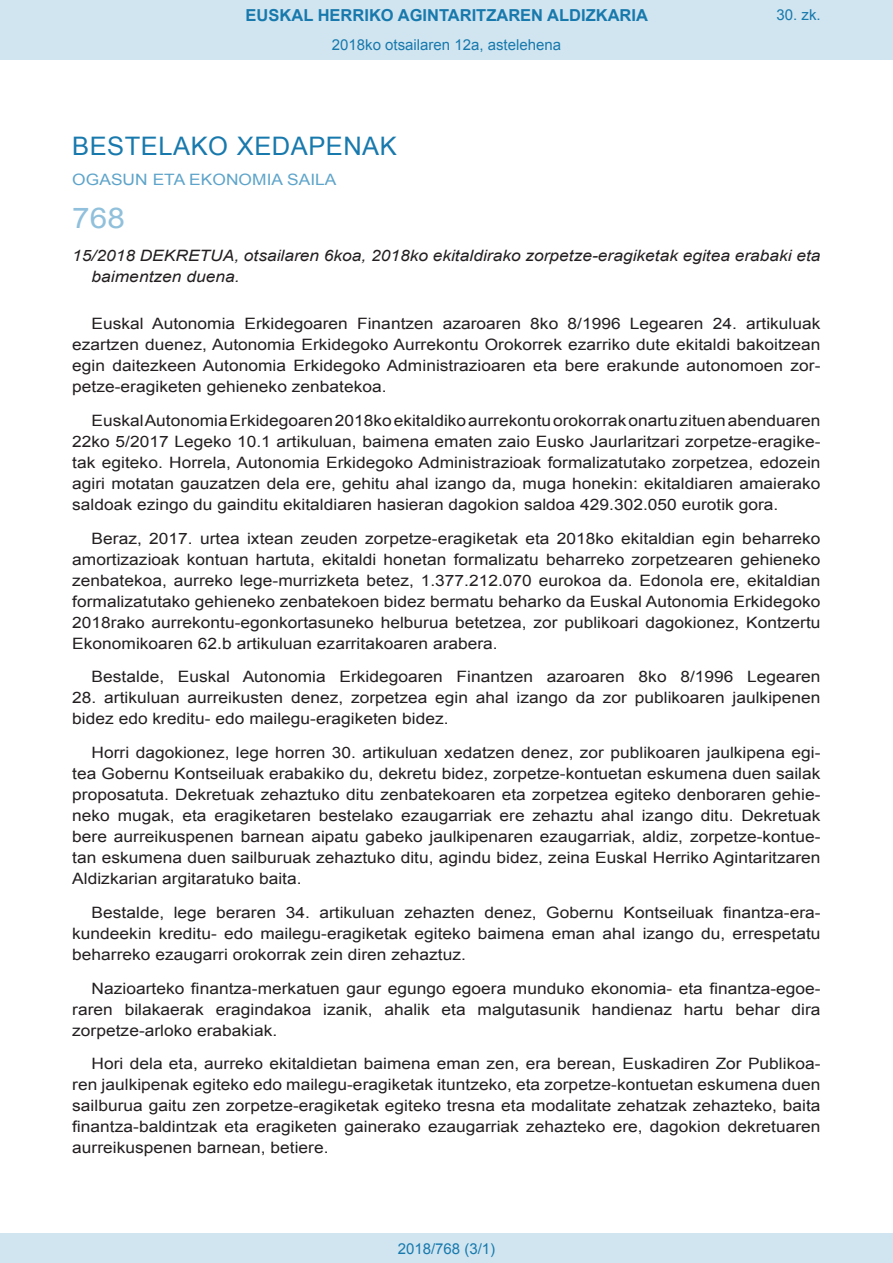
<style>
.page{position:relative;width:893px;height:1263px;background:#fff}
.page>*{position:absolute;margin:0;border:0;box-sizing:border-box;transform-origin:0 0}
.BOPVOrden{font:28.5px "Arial";color:#90c0db;scale:1.11 1}
.BOPVSeccion{font:25.5px "Arial";letter-spacing:.02em;color:#1879ad}
.t1{font:700 16.5px "Arial";color:#1879ad}
.BOPVDetalle{font:15.6px/21px "Arial";color:#231f20;text-align:justify;scale:1.11 1}
.BOPVTitulo{font:italic 15.6px/21px "Arial";color:#231f20;scale:1.11 1}
.BOPVOrganismo{font:15.6px "Arial";letter-spacing:.005em;color:#5ea4ca;scale:1.11 1}
.Paginacion_Centro{font:15px "Arial";color:#1879ad}
</style>
<div class="page">
<div style="left:0;top:0;width:893px;height:60px;background:#d0e5f0"></div>
<div style="left:0;top:1233px;width:893px;height:30px;background:#d0e5f0"></div>
<p class="t1" style="left:246px;top:4px;width:404px">EUSKAL HERRIKO AGINTARITZAREN ALDIZKARIA</p>
<p class="Paginacion_Centro" style="left:332px;top:35px;width:231px">2018ko otsailaren 12a, astelehena</p>
<p class="Paginacion_Centro" style="left:776px;top:5px;width:46px">30. zk.</p>
<p class="BOPVSeccion" style="left:72px;top:129px;width:326px">BESTELAKO XEDAPENAK</p>
<p class="BOPVOrganismo" style="left:72px;top:169px;width:240px">OGASUN ETA EKONOMIA SAILA</p>
<p class="BOPVOrden" style="left:72px;top:199px;width:49px">768</p>
<p class="BOPVTitulo" style="left:92px;top:246px;width:658px;text-indent:-19px">15/2018 DEKRETUA, otsailaren 6koa, 2018ko ekitaldirako zorpetze-eragiketak egitea erabaki eta baimentzen duena.</p>
<p class="BOPVDetalle" style="left:72px;top:313px;width:676px;text-indent:19px">Euskal Autonomia Erkidegoaren Finantzen azaroaren 8ko 8/1996 Legearen 24. artikuluak ezartzen duenez, Autonomia Erkidegoko Aurrekontu Orokorrek ezarriko dute ekitaldi bakoitzean egin daitezkeen Autonomia Erkidegoko Administrazioaren eta bere erakunde autonomoen zor&shy;petze-eragiketen gehieneko zenbatekoa.</p>
<p class="BOPVDetalle" style="left:72px;top:410px;width:676px;text-indent:19px">Euskal Autonomia Erkidegoaren 2018ko ekitaldiko aurrekontu orokorrak onartu zituen abenduaren 22ko 5/2017 Legeko 10.1 artikuluan, baimena ematen zaio Eusko Jaurlaritzari zorpetze-eragike&shy;tak egiteko. Horrela, Autonomia Erkidegoko Administrazioak formalizatutako zorpetzea, edozein agiri motatan gauzatzen dela ere, gehitu ahal izango da, muga honekin: ekitaldiaren amaierako saldoak ezingo du gainditu ekitaldiaren hasieran dagokion saldoa 429.302.050 eurotik gora.</p>
<p class="BOPVDetalle" style="left:72px;top:528px;width:676px;text-indent:19px">Beraz, 2017. urtea ixtean zeuden zorpetze-eragiketak eta 2018ko ekitaldian egin beharreko amortizazioak kontuan hartuta, ekitaldi honetan formalizatu beharreko zorpetzearen gehieneko zenbatekoa, aurreko lege-murrizketa betez, 1.377.212.070 eurokoa da. Edonola ere, ekitaldian formalizatutako gehieneko zenbatekoen bidez bermatu beharko da Euskal Autonomia Erkidegoko 2018rako aurrekontu-egonkortasuneko helburua betetzea, zor publikoari dagokionez, Kontzertu Ekonomikoaren 62.b artikuluan ezarritakoaren arabera.</p>
<p class="BOPVDetalle" style="left:92px;top:666px;width:658px">Bestalde, Euskal Autonomia Erkidegoaren Finantzen azaroaren 8ko 8/1996 Legearen</p>
<p class="BOPVDetalle" style="left:72px;top:687px;width:676px">28. artikuluan aurreikusten denez, zorpetzea egin ahal izango da zor publikoaren jaulkipenen bidez edo kreditu- edo mailegu-eragiketen bidez.</p>
<p class="BOPVDetalle" style="left:72px;top:742px;width:676px;text-indent:19px">Horri dagokionez, lege horren 30. artikuluan xedatzen denez, zor publikoaren jaulkipena egi&shy;tea Gobernu Kontseiluak erabakiko du, dekretu bidez, zorpetze-kontuetan eskumena duen sailak proposatuta. Dekretuak zehaztuko ditu zenbatekoaren eta zorpetzea egiteko denboraren gehie&shy;neko mugak, eta eragiketaren bestelako ezaugarriak ere zehaztu ahal izango ditu. Dekretuak bere aurreikuspenen barnean aipatu gabeko jaulkipenaren ezaugarriak, aldiz, zorpetze-kontue&shy;tan eskumena duen sailburuak zehaztuko ditu, agindu bidez, zeina Euskal Herriko Agintaritzaren Aldizkarian argitaratuko baita.</p>
<p class="BOPVDetalle" style="left:72px;top:902px;width:676px;text-indent:19px">Bestalde, lege beraren 34. artikuluan zehazten denez, Gobernu Kontseiluak finantza-era&shy;kundeekin kreditu- edo mailegu-eragiketak egiteko baimena eman ahal izango du, errespetatu beharreko ezaugarri orokorrak zein diren zehaztuz.</p>
<p class="BOPVDetalle" style="left:72px;top:978px;width:676px;text-indent:19px">Nazioarteko finantza-merkatuen gaur egungo egoera munduko ekonomia- eta finantza-egoe&shy;raren bilakaerak eragindakoa izanik, ahalik eta malgutasunik handienaz hartu behar dira zorpetze-arloko erabakiak.</p>
<p class="BOPVDetalle" style="left:72px;top:1053px;width:676px;text-indent:19px">Hori dela eta, aurreko ekitaldietan baimena eman zen, era berean, Euskadiren Zor Publikoa&shy;ren jaulkipenak egiteko edo mailegu-eragiketak ituntzeko, eta zorpetze-kontuetan eskumena duen sailburua gaitu zen zorpetze-eragiketak egiteko tresna eta modalitate zehatzak zehazteko, baita finantza-baldintzak eta eragiketen gainerako ezaugarriak zehazteko ere, dagokion dekretuaren aurreikuspenen barnean, betiere.</p>
<p class="Paginacion_Centro" style="left:398px;top:1238px;width:99px">2018/768 (3/1)</p>
</div>
